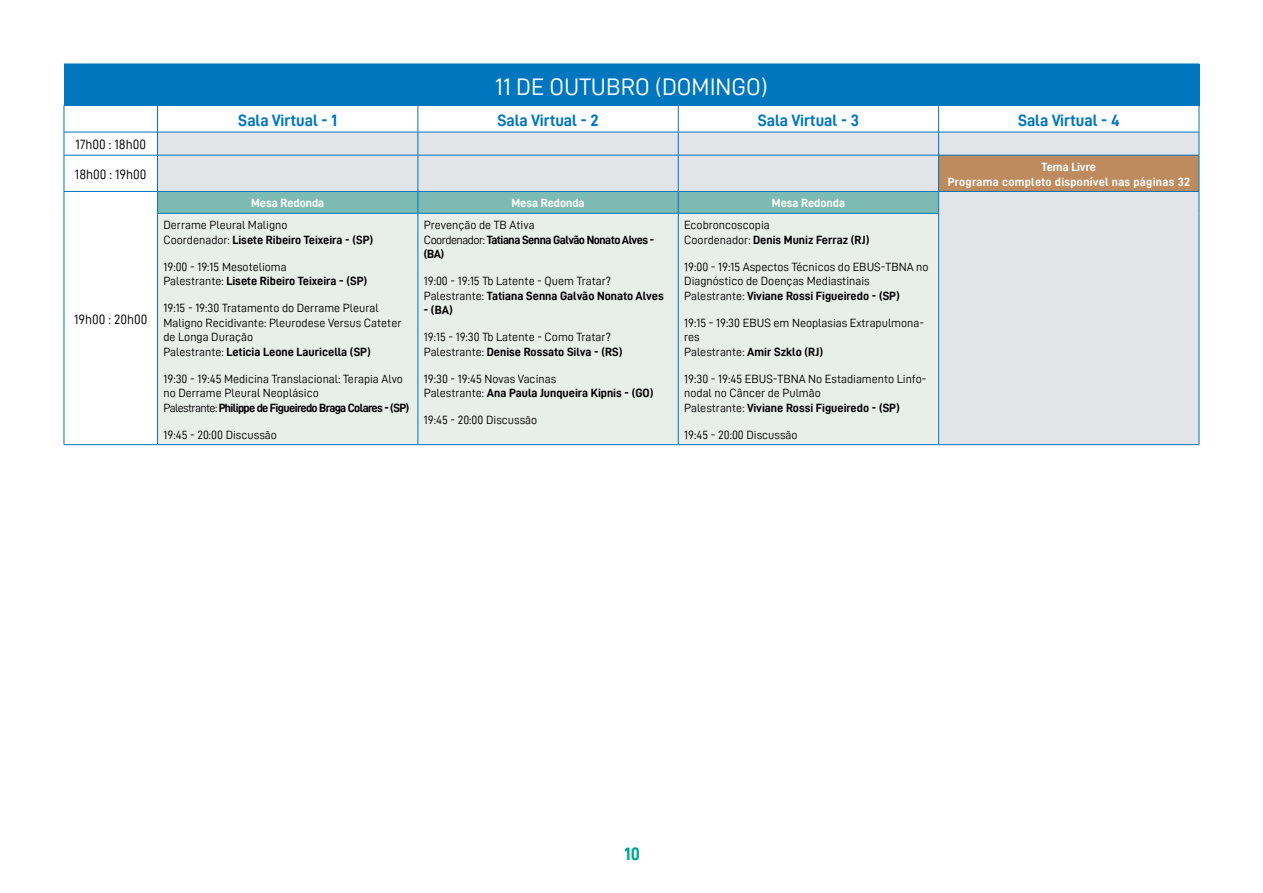
<style>
.page{position:relative;width:1263px;height:893px;background:#fff}
.page>*{position:absolute;margin:0;border:0;box-sizing:border-box;transform-origin:0 0}
.t1{font:24px "D DIN";color:#fff}
.t2{font:18px "D DIN Bold";color:#00a498}
.t3{font:16.5px "D DIN Bold";color:#0076be}
.t4{font:13.5px/29.7px "D DIN";color:#000}
.t5{font:12px/14.4px "D DIN";color:#000}
.t6{font:12px "D DIN Bold";color:#000}
.t7{font:12px "D DIN Bold";letter-spacing:-.05em;color:#000}
.t8{font:12px/14.4px "D DIN Bold";letter-spacing:.025em;color:#fff;text-align:center}
.t9{font:12px/14.4px "D DIN Bold";letter-spacing:-.04em;color:#000}
.t10{font:12px "D DIN Bold";color:#fff}
.s1{font-family:"D DIN"}
</style>
<div class="page">
<div style="left:64px;top:64px;width:1135px;height:41px;background:#0076be"></div>
<div style="left:158px;top:133px;width:1041px;height:311px;background:#e3e4e8"></div>
<div style="left:939px;top:155px;width:260px;height:36px;background:#bd8b5e"></div>
<div style="left:158px;top:214px;width:780px;height:230px;background:#e8efe9"></div>
<hr style="left:64px;top:105px;width:94px;height:1px;background:#0076be">
<hr style="left:158px;top:105px;width:260px;height:1px;background:#0076be">
<hr style="left:418px;top:105px;width:260px;height:1px;background:#0076be">
<hr style="left:678px;top:105px;width:261px;height:1px;background:#0076be">
<hr style="left:939px;top:105px;width:260px;height:1px;background:#0076be">
<hr style="left:64px;top:132px;width:94px;height:1px;background:#0076be">
<svg style="left:64px;top:106px;width:1px;height:49px"></svg>
<hr style="left:158px;top:132px;width:260px;height:1px;background:#0076be">
<svg style="left:157px;top:106px;width:1px;height:49px"></svg>
<hr style="left:418px;top:132px;width:260px;height:1px;background:#0076be">
<svg style="left:418px;top:106px;width:1px;height:49px"></svg>
<hr style="left:678px;top:132px;width:261px;height:1px;background:#0076be">
<svg style="left:678px;top:106px;width:1px;height:49px"></svg>
<hr style="left:939px;top:132px;width:260px;height:1px;background:#0076be">
<svg style="left:938px;top:106px;width:1px;height:49px"></svg>
<svg style="left:1199px;top:105px;width:1px;height:50px"></svg>
<hr style="left:64px;top:155px;width:94px;height:1px;background:#0076be">
<hr style="left:64px;top:155px;width:1px;height:36px;background:#0076be">
<hr style="left:158px;top:155px;width:260px;height:1px;background:#0076be">
<hr style="left:157px;top:155px;width:1px;height:36px;background:#0076be">
<hr style="left:418px;top:155px;width:260px;height:1px;background:#0076be">
<hr style="left:418px;top:155px;width:1px;height:36px;background:#0076be">
<hr style="left:678px;top:155px;width:261px;height:1px;background:#0076be">
<hr style="left:678px;top:155px;width:1px;height:36px;background:#0076be">
<hr style="left:939px;top:155px;width:260px;height:1px;background:#0076be">
<hr style="left:938px;top:155px;width:1px;height:36px;background:#0076be">
<hr style="left:1199px;top:155px;width:1px;height:36px;background:#0076be">
<hr style="left:64px;top:191px;width:94px;height:1px;background:#0076be">
<svg style="left:64px;top:192px;width:1px;height:21px"></svg>
<hr style="left:939px;top:191px;width:260px;height:1px;background:#0076be">
<svg style="left:157px;top:191px;width:782px;height:22px;background:#76b6b1"></svg>
<svg style="left:1199px;top:192px;width:1px;height:21px"></svg>
<hr style="left:64px;top:213px;width:1px;height:231px;background:#0076be">
<hr style="left:157px;top:213px;width:261px;height:1px;background:#0076be">
<hr style="left:157px;top:214px;width:1px;height:230px;background:#0076be">
<hr style="left:418px;top:213px;width:260px;height:1px;background:#0076be">
<hr style="left:418px;top:214px;width:1px;height:230px;background:#0076be">
<hr style="left:678px;top:213px;width:261px;height:1px;background:#0076be">
<hr style="left:678px;top:214px;width:1px;height:230px;background:#0076be">
<hr style="left:938px;top:214px;width:1px;height:230px;background:#0076be">
<hr style="left:1199px;top:213px;width:1px;height:231px;background:#0076be">
<hr style="left:64px;top:444px;width:94px;height:1px;background:#0076be">
<hr style="left:158px;top:444px;width:260px;height:1px;background:#0076be">
<hr style="left:418px;top:444px;width:260px;height:1px;background:#0076be">
<hr style="left:678px;top:444px;width:261px;height:1px;background:#0076be">
<hr style="left:939px;top:444px;width:260px;height:1px;background:#0076be">
<p class="t4" style="left:75px;top:129px;width:73px">17h00 : 18h00<br>18h00 : 19h00</p>
<p class="t4" style="left:74px;top:304px;width:75px">19h00 : 20h00</p>
<h1 class="t1" style="left:495px;top:73px;width:274px">11 DE OUTUBRO (DOMINGO)</h1>
<h3 class="t3" style="left:238px;top:111px;width:100px">Sala Virtual - 1</h3>
<h3 class="t3" style="left:497px;top:111px;width:103px">Sala Virtual - 2</h3>
<h3 class="t3" style="left:758px;top:111px;width:103px">Sala Virtual - 3</h3>
<h3 class="t3" style="left:1018px;top:111px;width:103px">Sala Virtual - 4</h3>
<p class="t10" style="left:251px;top:197px;width:75px">Mesa Redonda</p>
<p class="t10" style="left:511px;top:197px;width:75px">Mesa Redonda</p>
<p class="t10" style="left:772px;top:197px;width:75px">Mesa Redonda</p>
<p class="t5" style="left:163px;top:218px;width:126px">Derrame Pleural Maligno</p>
<p class="t6" style="left:163px;top:233px;width:211px"><span class="s1">Coordenador:</span> Lisete Ribeiro Teixeira - (SP)</p>
<p class="t5" style="left:163px;top:259px;width:125px">19:00 - 19:15 Mesotelioma</p>
<p class="t6" style="left:163px;top:274px;width:205px"><span class="s1">Palestrante:</span> Lisete Ribeiro Teixeira - (SP)</p>
<p class="t5" style="left:163px;top:301px;width:239px">19:15 - 19:30 Tratamento do Derrame Pleural<br>Maligno Recidivante: Pleurodese Versus Cateter de Longa Duração</p>
<p class="t6" style="left:163px;top:345px;width:209px"><span class="s1">Palestrante:</span> Leticia Leone Lauricella (SP)</p>
<p class="t5" style="left:163px;top:371px;width:241px">19:30 - 19:45 Medicina Translacional: Terapia Alvo no Derrame Pleural Neoplásico</p>
<p class="t7" style="left:163px;top:401px;width:247px"><span class="s1">Palestrante:</span> Philippe de Figueiredo Braga Colares - (SP)</p>
<p class="t5" style="left:163px;top:427px;width:115px">19:45 - 20:00 Discussão</p>
<p class="t5" style="left:424px;top:218px;width:112px">Prevenção de TB Ativa</p>
<p class="t9" style="left:424px;top:232px;width:232px"><span class="s1">Coordenador:</span> Tatiana Senna Galvão Nonato Alves - (BA)</p>
<p class="t5" style="left:424px;top:274px;width:189px">19:00 - 19:15 Tb Latente - Quem Tratar?</p>
<p class="t6" style="left:424px;top:289px;width:241px"><span class="s1">Palestrante:</span> Tatiana Senna Galvão Nonato Alves</p>
<p class="t6" style="left:424px;top:303px;width:31px">- (BA)</p>
<p class="t5" style="left:424px;top:330px;width:188px">19:15 - 19:30 Tb Latente - Como Tratar?</p>
<p class="t6" style="left:424px;top:345px;width:200px"><span class="s1">Palestrante:</span> Denise Rossato Silva - (RS)</p>
<p class="t5" style="left:424px;top:371px;width:134px">19:30 - 19:45 Novas Vacinas</p>
<p class="t6" style="left:424px;top:386px;width:231px"><span class="s1">Palestrante:</span> Ana Paula Junqueira Kipnis - (GO)</p>
<p class="t5" style="left:424px;top:413px;width:115px">19:45 - 20:00 Discussão</p>
<p class="t5" style="left:684px;top:218px;width:87px">Ecobroncoscopia</p>
<p class="t6" style="left:684px;top:233px;width:187px"><span class="s1">Coordenador:</span> Denis Muniz Ferraz (RJ)</p>
<p class="t5" style="left:684px;top:259px;width:246px">19:00 - 19:15 Aspectos Técnicos do EBUS-TBNA no<br>Diagnóstico de Doenças Mediastinais</p>
<p class="t6" style="left:684px;top:289px;width:217px"><span class="s1">Palestrante:</span> Viviane Rossi Figueiredo - (SP)</p>
<p class="t5" style="left:684px;top:315px;width:241px">19:15 - 19:30 EBUS em Neoplasias Extrapulmona&shy;res</p>
<p class="t6" style="left:684px;top:345px;width:140px"><span class="s1">Palestrante:</span> Amir Szklo (RJ)</p>
<p class="t5" style="left:684px;top:371px;width:244px">19:30 - 19:45 EBUS-TBNA No Estadiamento Linfo&shy;nodal no Câncer de Pulmão</p>
<p class="t6" style="left:684px;top:401px;width:217px"><span class="s1">Palestrante:</span> Viviane Rossi Figueiredo - (SP)</p>
<p class="t5" style="left:684px;top:427px;width:115px">19:45 - 20:00 Discussão</p>
<p class="t8" style="left:948px;top:160px;width:244px">Tema Livre<br>Programa completo disponível nas páginas 32</p>
<h2 class="t2" style="left:624px;top:844px;width:17px">10</h2>
</div>
